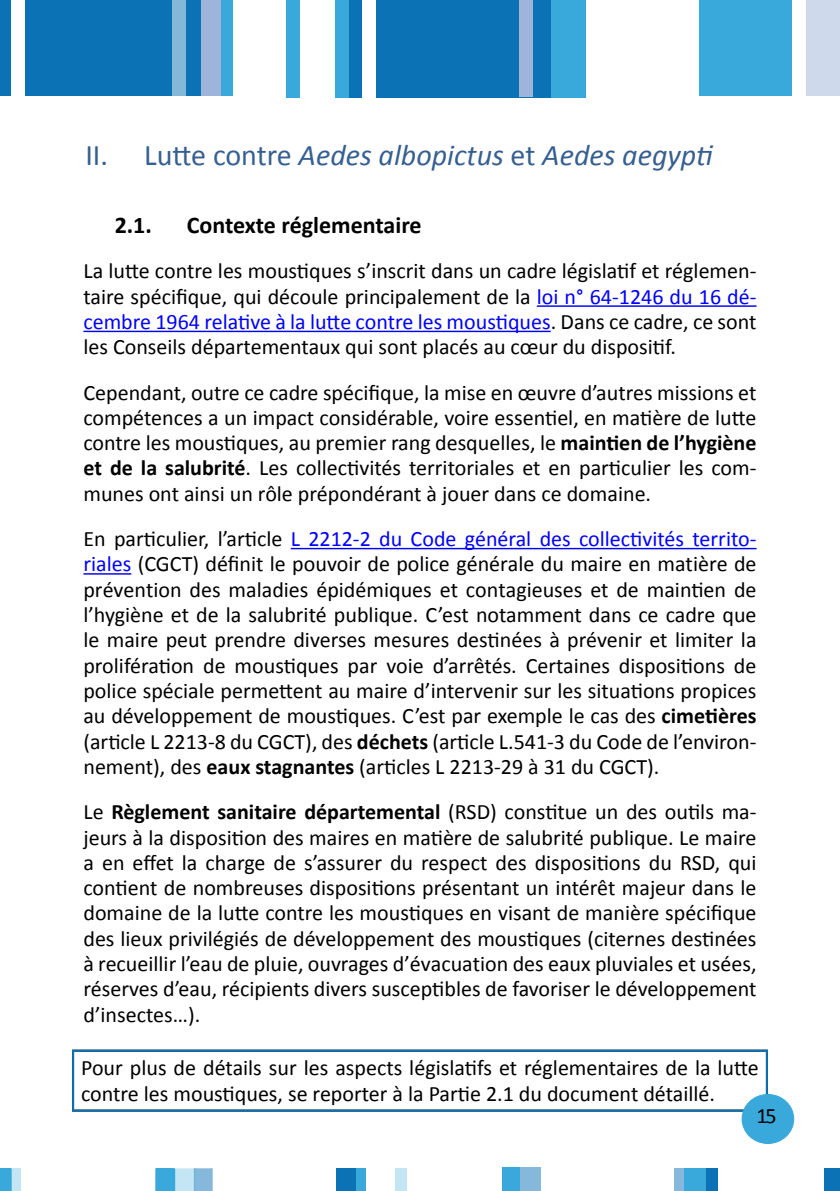
<style>
.page{position:relative;width:840px;height:1191px;background:#fff}
.page>*{position:absolute;margin:0;border:0;box-sizing:border-box;transform-origin:0 0}
.t1{font:italic 30px "Calibri";color:#365f91}
.t2{font:700 24px "Calibri";color:#000}
.t3{font:22px/25.2px "Calibri";color:#000;text-align:justify}
.s1{font-style:normal}
.s2{color:#00f}
.s3{font-weight:700}
</style>
<div class="page">
<hr style="left:536px;top:305px;width:220px;height:2px;background:#00f">
<hr style="left:83px;top:331px;width:467px;height:1px;background:#00f">
<hr style="left:290px;top:548px;width:466px;height:1px;background:#00f">
<hr style="left:83px;top:573px;width:48px;height:1px;background:#00f">
<div style="left:2px;top:1168px;width:19px;height:23px;background:#c3e5f4"></div>
<svg style="left:0;top:1168px;width:12px;height:23px"></svg>
<div style="left:395px;top:1168px;width:11px;height:23px;background:#c3e5f4"></div>
<div style="left:705px;top:1168px;width:12px;height:23px;background:#0b72b5"></div>
<div style="left:674px;top:1168px;width:19px;height:23px;background:#85b8da"></div>
<div style="left:684px;top:1168px;width:21px;height:23px;background:#39a9dc"></div>
<svg style="left:155px;top:1168px;width:57px;height:23px"></svg>
<div style="left:824px;top:1168px;width:15px;height:23px;background:#0b72b5"></div>
<div style="left:502px;top:1167px;width:17px;height:24px;background:#39a9dc"></div>
<div style="left:519px;top:1167px;width:21px;height:24px;background:#85b8da"></div>
<div style="left:346px;top:1168px;width:19px;height:23px;background:#39a9dc"></div>
<div style="left:336px;top:1168px;width:19px;height:23px;background:#0b72b5"></div>
<div style="left:0;top:0;width:226px;height:95px;background:#0b72b5"></div>
<div style="left:341px;top:0;width:243px;height:97px;background:#0b72b5"></div>
<div style="left:219px;top:0;width:14px;height:96px;background:#39a9dc"></div>
<div style="left:201px;top:0;width:19px;height:96px;background:#9fb4da"></div>
<div style="left:519px;top:0;width:13px;height:97px;background:#9fb4da"></div>
<div style="left:362px;top:0;width:13px;height:97px;background:#fff"></div>
<div style="left:11px;top:0;width:13px;height:95px;background:#fff"></div>
<div style="left:172px;top:0;width:14px;height:96px;background:#84b8d9"></div>
<div style="left:804px;top:0;width:35px;height:95px;background:#cfd9ec"></div>
<div style="left:335px;top:0;width:13px;height:97px;background:#39a9dc"></div>
<div style="left:286px;top:0;width:13px;height:97px;background:#39a9dc"></div>
<div style="left:551px;top:0;width:34px;height:97px;background:#39a9dc"></div>
<div style="left:699px;top:0;width:93px;height:96px;background:#39a9dc"></div>
<div style="left:791px;top:0;width:13px;height:95px;background:#fff"></div>
<div style="left:72px;top:1049px;width:695px;height:62px;border:2px solid #0b72b5"></div>
<div style="left:741px;top:1094px;width:52px;height:49px;background:#39a9dc;border-radius:50%"></div>
<div style="left:741px;top:1094px;width:52px;height:50px;border:1px solid #39a9dc;border-radius:50%"></div>
<h1 class="t1" style="left:85px;top:135px;width:629px"><span class="s1">II. Lutte contre</span> Aedes albopictus <span class="s1">et</span> Aedes aegypti</h1>
<p class="t2" style="left:115px;top:210px;width:39px">2.1.</p>
<p class="t2" style="left:187px;top:210px;width:236px">Contexte réglementaire</p>
<p class="t3" style="left:83px;top:258px;width:674px">La lutte contre les moustiques s’inscrit dans un cadre législatif et réglemen&shy;taire spécifique, qui découle principalement de la <span class="s2">loi n° 64-1246 du 16 dé&shy;cembre 1964 relative à la lutte contre les moustiques</span>. Dans ce cadre, ce sont les Conseils départementaux qui sont placés au cœur du dispositif.</p>
<p class="t3" style="left:83px;top:380px;width:674px">Cependant, outre ce cadre spécifique, la mise en œuvre d’autres missions et compétences a un impact considérable, voire essentiel, en matière de lutte contre les moustiques, au premier rang desquelles, le <span class="s3">maintien de l’hygiène et de la salubrité</span>. Les collectivités territoriales et en particulier les com&shy;munes ont ainsi un rôle prépondérant à jouer dans ce domaine.</p>
<p class="t3" style="left:83px;top:526px;width:674px">En particulier, l’article <span class="s2">L 2212-2 du Code général des collectivités territo&shy;riales</span> (CGCT) définit le pouvoir de police générale du maire en matière de prévention des maladies épidémiques et contagieuses et de maintien de l’hygiène et de la salubrité publique. C’est notamment dans ce cadre que le maire peut prendre diverses mesures destinées à prévenir et limiter la prolifération de moustiques par voie d’arrêtés. Certaines dispositions de police spéciale permettent au maire d’intervenir sur les situations propices au développement de moustiques. C’est par exemple le cas des <span class="s3">cimetières </span>(article L 2213-8 du CGCT), des <span class="s3">déchets</span> (article L.541-3 du Code de l’environ&shy;nement), des <span class="s3">eaux stagnantes</span> (articles L 2213-29 à 31 du CGCT).</p>
<p class="t3" style="left:83px;top:799px;width:674px">Le <span class="s3">Règlement sanitaire départemental</span> (RSD) constitue un des outils ma&shy;jeurs à la disposition des maires en matière de salubrité publique. Le maire a en effet la charge de s’assurer du respect des dispositions du RSD, qui contient de nombreuses dispositions présentant un intérêt majeur dans le domaine de la lutte contre les moustiques en visant de manière spécifique des lieux privilégiés de développement des moustiques (citernes destinées à recueillir l’eau de pluie, ouvrages d’évacuation des eaux pluviales et usées, réserves d’eau, récipients divers susceptibles de favoriser le développement d’insectes…).</p>
<p class="t3" style="left:81px;top:1055px;width:679px">Pour plus de détails sur les aspects législatifs et réglementaires de la lutte contre les moustiques, se reporter à la Partie 2.1 du document détaillé.</p>
<p class="t3" style="left:756px;top:1103px;width:21px">15</p>
</div>
